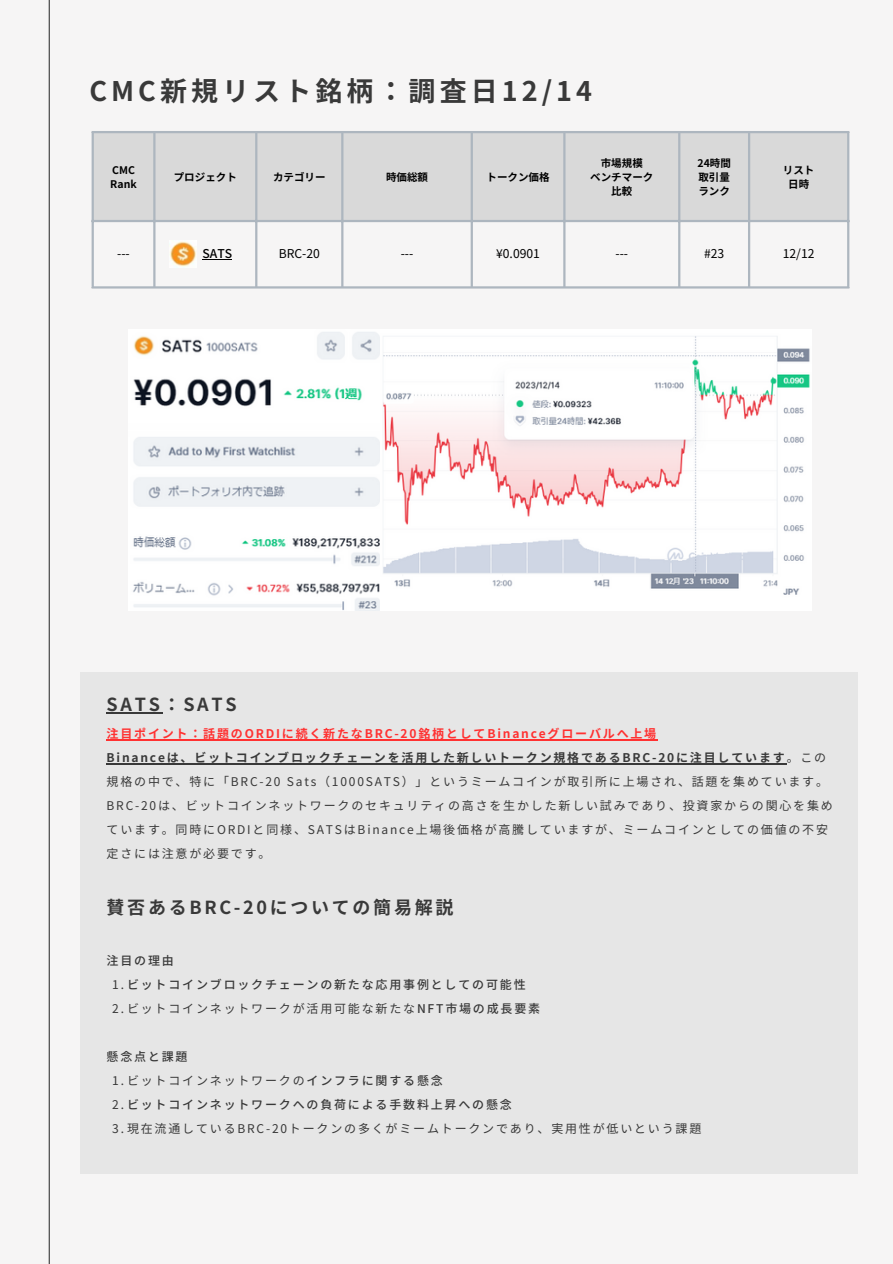
<style>
.page{position:relative;width:893px;height:1264px;background:#fff}
.page>*{position:absolute;margin:0;border:0;box-sizing:border-box;transform-origin:0 0}
.t1{font:700 27px "Noto Sans JP";letter-spacing:.15em;color:#393939}
.t2{font:700 18px "Noto Sans JP";letter-spacing:.15em;color:#393939}
.t3{font:12.15px "Noto Sans JP";color:#000}
.t4{font:500 12.15px "Noto Sans JP";color:#000}
.t5{font:12px/24px "Noto Sans JP";letter-spacing:.15em;color:#393939}
.t6{font:500 12px "Noto Sans JP";letter-spacing:.15em;color:#393939}
.t7{font:700 12px "Noto Sans JP";letter-spacing:.15em;color:#ff3131}
.t8{font:700 10.5px/14px "Noto Sans JP";color:#000}
.s1{font-weight:700}
.s2{font-weight:400}
.s3{font-weight:500}
</style>
<div class="page">
<div style="left:0;top:0;width:892px;height:1263px;background:#f6f5f5"></div>
<hr style="left:49px;top:0;width:1px;height:1263px;background:#393939">
<div style="left:94px;top:133px;width:753px;height:87px;background:#d9d9d9"></div>
<hr style="left:202px;top:259px;width:30px;height:1px;background:#000">
<hr style="left:92px;top:133px;width:2px;height:153px;background:#adb6bf">
<hr style="left:153px;top:133px;width:2px;height:153px;background:#adb6bf">
<hr style="left:255px;top:133px;width:2px;height:153px;background:#adb6bf">
<hr style="left:341px;top:133px;width:2px;height:153px;background:#adb6bf">
<hr style="left:470px;top:133px;width:3px;height:153px;background:#adb6bf">
<hr style="left:563px;top:133px;width:2px;height:153px;background:#adb6bf">
<hr style="left:678px;top:133px;width:2px;height:153px;background:#adb6bf">
<hr style="left:748px;top:133px;width:2px;height:153px;background:#adb6bf">
<hr style="left:847px;top:133px;width:2px;height:153px;background:#adb6bf">
<hr style="left:92px;top:131px;width:757px;height:2px;background:#adb6bf">
<hr style="left:92px;top:220px;width:757px;height:2px;background:#adb6bf">
<hr style="left:92px;top:286px;width:757px;height:2px;background:#adb6bf">
<img style="left:170px;top:242px;width:26px;height:24px">
<img style="left:133px;top:336px;width:677px;height:274px">
<div style="left:81px;top:672px;width:776px;height:502px;background:#e6e6e6"></div>
<hr style="left:107px;top:712px;width:56px;height:1px;background:#393939">
<hr style="left:107px;top:739px;width:551px;height:1px;background:#ff3131">
<hr style="left:107px;top:763px;width:679px;height:1px;background:#393939">
<p class="t1" style="left:89px;top:69px;width:504px">CMC新規リスト銘柄：調査日 12/14</p>
<p class="t8" style="left:112px;top:162px;width:24px">CMC</p>
<p class="t8" style="left:110px;top:176px;width:28px">Rank</p>
<p class="t8" style="left:174px;top:169px;width:65px">プロジェクト</p>
<p class="t8" style="left:273px;top:169px;width:54px">カテゴリー</p>
<p class="t8" style="left:386px;top:169px;width:44px">時価総額</p>
<p class="t8" style="left:486px;top:169px;width:65px">トークン価格</p>
<p class="t8" style="left:600px;top:155px;width:44px">市場規模</p>
<p class="t8" style="left:590px;top:169px;width:65px">ベンチマーク</p>
<p class="t8" style="left:611px;top:183px;width:23px">比較</p>
<p class="t8" style="left:697px;top:155px;width:35px">24時間</p>
<p class="t8" style="left:698px;top:169px;width:33px">取引量ランク</p>
<p class="t8" style="left:782px;top:162px;width:33px">リスト</p>
<p class="t8" style="left:788px;top:176px;width:23px">日時</p>
<p class="t3" style="left:117px;top:244px;width:14px">---</p>
<p class="t4" style="left:202px;top:244px;width:31px">SATS</p>
<p class="t3" style="left:279px;top:244px;width:43px">BRC-20</p>
<p class="t3" style="left:400px;top:244px;width:14px">---</p>
<p class="t3" style="left:496px;top:244px;width:45px">¥0.0901</p>
<p class="t3" style="left:615px;top:244px;width:14px">---</p>
<p class="t3" style="left:704px;top:244px;width:22px">#23</p>
<p class="t3" style="left:782px;top:244px;width:33px">12/12</p>
<p class="t2" style="left:107px;top:690px;width:132px">SATS：SATS</p>
<p class="t7" style="left:107px;top:724px;width:551px">注目ポイント：話題のORDIに続く新たなBRC-20銘柄としてBinanceグローバルへ上場</p>
<p class="t5" style="left:107px;top:745px;width:727px"><span class="s1">Binanceは、ビットコインブロックチェーンを活用した新しいトークン規格であるBRC-20に注目しています</span>。この規格の中で、特に「BRC-20 Sats（1000SATS）」というミームコインが取引所に上場され、話題を集めています。BRC-20は、ビットコインネットワークのセキュリティの高さを生かした新しい試みであり、投資家からの関心を集めています。同時にORDIと同様、SATSはBinance上場後価格が高騰していますが、ミームコインとしての価値の不安定さには注意が必要です。</p>
<p class="t2" style="left:107px;top:893px;width:348px">賛否あるBRC-20についての簡易解説</p>
<p class="t6" style="left:107px;top:951px;width:69px">注目の理由</p>
<p class="t6" style="left:112px;top:975px;width:415px"><span class="s2">1.</span>ビットコインブロックチェーンの新たな応用事例としての可能性</p>
<p class="t5" style="left:112px;top:996px;width:429px">2.ビットコインネットワークが活用可能な新たな<span class="s3">NFT市場の成長要素</span></p>
<p class="t6" style="left:107px;top:1047px;width:83px">懸念点と課題</p>
<p class="t5" style="left:112px;top:1068px;width:332px">1.ビットコインネットワークの<span class="s3">インフラに関する懸念</span></p>
<p class="t6" style="left:112px;top:1095px;width:401px"><span class="s2">2.</span>ビットコインネットワークへの負荷による手数料上昇への懸念</p>
<p class="t5" style="left:112px;top:1116px;width:590px">3.現在流通しているBRC-20トークンの多くがミームトークンであり、実用性が低いという課題</p>
</div>
